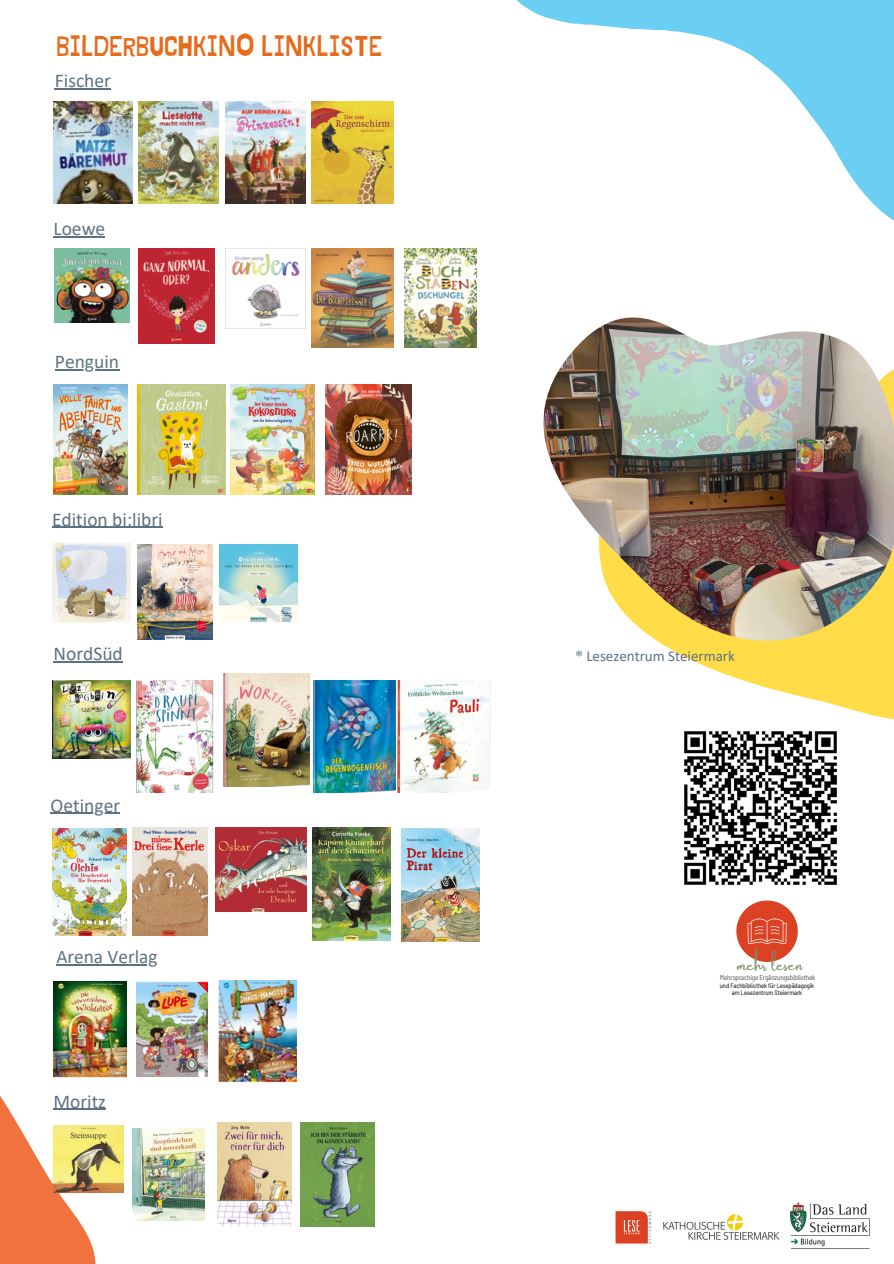
<style>
.page{position:relative;width:894px;height:1264px;background:#fff}
.page>*{position:absolute;margin:0;border:0;box-sizing:border-box;transform-origin:0 0}
.t1{font:28.5px "Jingleberry";color:#e66b1d}
.t2{font:19.5px "Calibri";color:#5d7281}
.t3{font:19.35px "Calibri";color:#5d7281}
.t4{font:15.9px "Amsterdam One";color:#76926b}
.t5{font:15px "Calibri";color:#5d7281}
.t6{font:semi-condensed 7.05px "Barlow";letter-spacing:-.025em;color:#545454}
.t7{font:semi-condensed 6.6px "Barlow";letter-spacing:-.01em;color:#000}
</style>
<div class="page">
<svg style="left:447px;top:0;width:446px;height:348px"></svg>
<svg style="left:0;top:1077px;width:113px;height:186px"></svg>
<svg style="left:538px;top:280px;width:355px;height:440px"></svg>
<img style="left:543px;top:317px;width:350px;height:323px">
<img style="left:53px;top:102px;width:79px;height:101px">
<img style="left:139px;top:102px;width:80px;height:101px">
<img style="left:225px;top:102px;width:80px;height:101px">
<img style="left:311px;top:102px;width:82px;height:101px">
<img style="left:55px;top:249px;width:74px;height:74px">
<img style="left:139px;top:249px;width:75px;height:94px">
<img style="left:225px;top:249px;width:75px;height:79px">
<img style="left:311px;top:249px;width:82px;height:99px">
<img style="left:404px;top:249px;width:72px;height:99px">
<img style="left:53px;top:385px;width:75px;height:109px">
<img style="left:138px;top:385px;width:88px;height:109px">
<img style="left:230px;top:385px;width:85px;height:109px">
<img style="left:325px;top:385px;width:86px;height:109px">
<img style="left:52px;top:542px;width:79px;height:80px">
<img style="left:137px;top:544px;width:76px;height:96px">
<img style="left:219px;top:544px;width:78px;height:78px">
<img style="left:52px;top:680px;width:79px;height:79px">
<img style="left:136px;top:680px;width:77px;height:112px">
<img style="left:224px;top:673px;width:85px;height:113px">
<img style="left:313px;top:680px;width:82px;height:112px">
<img style="left:397px;top:680px;width:93px;height:112px">
<img style="left:52px;top:828px;width:74px;height:107px">
<img style="left:132px;top:827px;width:75px;height:108px">
<img style="left:215px;top:827px;width:91px;height:84px">
<img style="left:312px;top:827px;width:79px;height:113px">
<img style="left:401px;top:828px;width:78px;height:113px">
<img style="left:53px;top:981px;width:73px;height:96px">
<img style="left:137px;top:981px;width:71px;height:95px">
<img style="left:218px;top:980px;width:78px;height:101px">
<img style="left:53px;top:1125px;width:70px;height:67px">
<img style="left:132px;top:1128px;width:72px;height:92px">
<img style="left:217px;top:1122px;width:75px;height:103px">
<img style="left:300px;top:1122px;width:74px;height:103px">
<img style="left:615px;top:1211px;width:37px;height:33px">
<img style="left:789px;top:1202px;width:81px;height:47px">
<img style="left:663px;top:1214px;width:117px;height:26px">
<img style="left:684px;top:731px;width:153px;height:154px">
<hr style="left:55px;top:88px;width:56px;height:1px;background:#5d7281">
<hr style="left:53px;top:236px;width:52px;height:1px;background:#5d7281">
<hr style="left:55px;top:369px;width:64px;height:1px;background:#5d7281">
<hr style="left:52px;top:527px;width:111px;height:1px;background:#5d7281">
<hr style="left:53px;top:661px;width:70px;height:1px;background:#5d7281">
<hr style="left:56px;top:964px;width:101px;height:1px;background:#5d7281">
<hr style="left:51px;top:812px;width:69px;height:1px;background:#5d7281">
<hr style="left:53px;top:1108px;width:53px;height:1px;background:#5d7281">
<svg style="left:736px;top:900px;width:61px;height:61px"></svg>
<p class="t1" style="left:56px;top:33px;width:327px">BILDERBUCHKINO LINKLISTE</p>
<h2 class="t2" style="left:55px;top:72px;width:58px">Fischer</h2>
<h3 class="t2" style="left:53px;top:220px;width:53px">Loewe</h3>
<p class="t2" style="left:55px;top:353px;width:66px">Penguin</p>
<p class="t2" style="left:52px;top:511px;width:112px">Edition bi:libri</p>
<p class="t2" style="left:53px;top:645px;width:71px">NordSüd</p>
<p class="t2" style="left:51px;top:797px;width:71px">Oetinger</p>
<p class="t3" style="left:56px;top:948px;width:103px">Arena Verlag</p>
<p class="t2" style="left:53px;top:1093px;width:54px">Moritz</p>
<p class="t5" style="left:575px;top:650px;width:161px">® Lesezentrum Steiermark</p>
<h2 class="t4" style="left:736px;top:956px;width:67px">mehr lesen</h2>
<p class="t6" style="left:719px;top:973px;width:97px">Mehrsprachige Ergänzungsbibliothek</p>
<p class="t7" style="left:719px;top:981px;width:96px">und Fachbibliothek für Lesepädagogik</p>
<p class="t7" style="left:731px;top:988px;width:72px">am Lesezentrum Steiermark</p>
</div>
